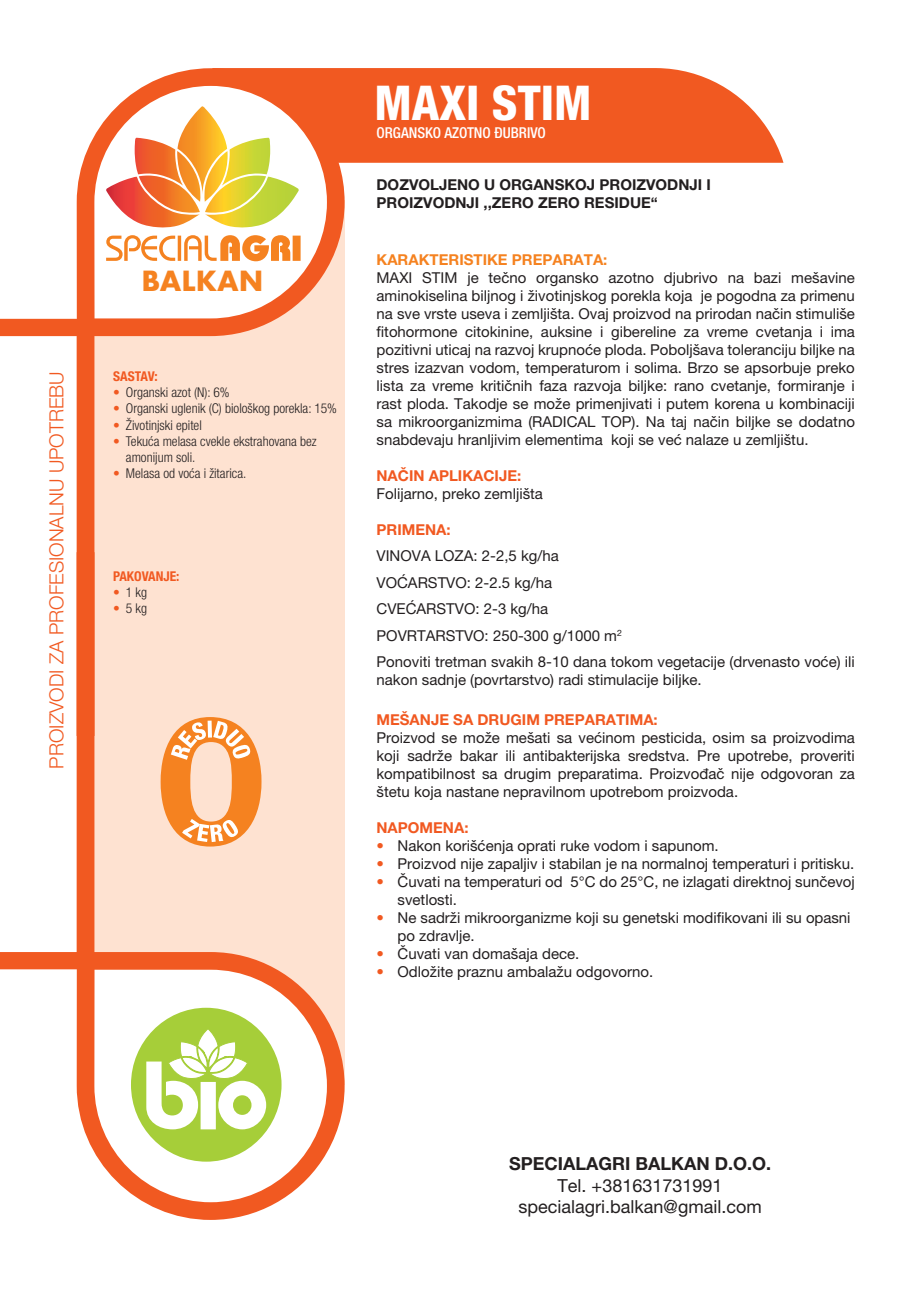
<style>
.page{position:relative;width:919px;height:1289px;background:#fff}
.page>*{position:absolute;margin:0;border:0;box-sizing:border-box;transform-origin:0 0}
.t1{font:800 condensed 48px "Helvetica Neue LT Pro";color:#fff}
.t2{font:700 27px "Futura";color:#f58220}
.t3{font:300 19.5px "Helvetica Neue LT Pro";color:#f15921}
.t4{font:18px "Helvetica Neue LT Pro";color:#231f20}
.t5{font:700 18px "Helvetica Neue LT Pro";color:#231f20}
.t6{font:15px/18px "Helvetica Neue LT Pro";color:#231f20;text-align:justify}
.t7{font:700 15px "Helvetica Neue LT Pro";color:#231f20}
.t8{font:700 15px "Helvetica Neue LT Pro";color:#f15921}
.t9{font:700 15px "Helvetica Neue LT Pro";color:#f58220}
.t10{font:500 condensed 15px "Helvetica Neue LT Pro";color:#fff}
.t11{font:300 condensed 13.5px/16.2px "Helvetica Neue LT Pro";color:#231f20}
.t12{font:700 condensed 13.5px "Helvetica Neue LT Pro";color:#f15921}
.s1{color:#f15921}
.s2{font-weight:300;font-stretch:condensed;color:#f15921}
</style>
<div class="page">
<svg style="left:344px;top:68px;width:439px;height:95px;background:#f26632"></svg>
<svg style="left:0;top:68px;width:344px;height:484px;fill:#fee2d1"></svg>
<svg style="left:91px;top:83px;width:239px;height:238px"></svg>
<svg style="left:0;top:552px;width:344px;height:667px;fill:#fee2d1"></svg>
<svg style="left:91px;top:966px;width:239px;height:239px"></svg>
<svg style="left:135px;top:106px;width:135px;height:89px"></svg>
<svg style="left:106px;top:235px;width:194px;height:26px"></svg>
<div style="left:131px;top:1007px;width:150px;height:154px;background:#a6ce39;border-radius:50%"></div>
<svg style="left:146px;top:1028px;width:120px;height:101px"></svg>
<svg style="left:161px;top:717px;width:100px;height:129px;background:#f9b57d"></svg>
<p class="t3" style="left:45px;top:768px;width:398px;rotate:-90deg">PROIZVODI ZA PROFESIONALNU UPOTREBU</p>
<p class="t2" style="left:141px;top:261px;width:124px">BALKAN</p>
<p class="t12" style="left:113px;top:368px;width:46px">SASTAV:</p>
<p class="t11" style="left:113px;top:384px;width:118px"><span class="s1">•</span> Organski azot (N): 6%</p>
<p class="t11" style="left:113px;top:400px;width:225px"><span class="s1">•</span> Organski uglenik (C) biološkog porekla: 15%</p>
<p class="t11" style="left:113px;top:416px;width:90px"><span class="s1">•</span> Životinjski epitel</p>
<p class="t11" style="left:126px;top:433px;width:192px;text-indent:-13px"><span class="s1">•</span> Tekuća melasa cvekle ekstrahovana bez amonijum soli.</p>
<p class="t11" style="left:113px;top:465px;width:135px"><span class="s1">•</span> Melasa od voća i žitarica.</p>
<p class="t12" style="left:113px;top:567px;width:68px">PAKOVANJE:</p>
<p class="t11" style="left:113px;top:584px;width:35px"><span class="s1">•</span> 1 kg</p>
<p class="t11" style="left:113px;top:600px;width:35px"><span class="s1">•</span> 5 kg</p>
<p class="t1" style="left:374px;top:73px;width:218px">MAXI STIM</p>
<p class="t10" style="left:376px;top:124px;width:171px">ORGANSKO AZOTNO ĐUBRIVO</p>
<p class="t7" style="left:376px;top:175px;width:336px">DOZVOLJENO U ORGANSKOJ PROIZVODNJI I</p>
<p class="t7" style="left:376px;top:193px;width:283px">PROIZVODNJI ,,ZERO ZERO RESIDUE“</p>
<p class="t9" style="left:376px;top:250px;width:232px">KARAKTERISTIKE PREPARATA:</p>
<p class="t6" style="left:376px;top:268px;width:480px">MAXI STIM je tečno organsko azotno djubrivo na bazi mešavine aminokiselina biljnog i životinjskog porekla koja je pogodna za primenu na sve vrste useva i zemljišta. Ovaj proizvod na prirodan način stimuliše fitohormone citokinine, auksine i gibereline za vreme cvetanja i ima pozitivni uticaj na razvoj krupnoće ploda. Poboljšava toleranciju biljke na stres izazvan vodom, temperaturom i solima. Brzo se apsorbuje preko lista za vreme kritičnih faza razvoja biljke: rano cvetanje, formiranje i rast ploda. Takodje se može primenjivati i putem korena u kombinaciji sa mikroorganizmima (RADICAL TOP). Na taj način biljke se dodatno snabdevaju hranljivim elementima koji se već nalaze u zemljištu.</p>
<p class="t8" style="left:376px;top:466px;width:146px">NAČIN APLIKACIJE:</p>
<p class="t6" style="left:376px;top:484px;width:168px">Folijarno, preko zemljišta</p>
<p class="t8" style="left:376px;top:520px;width:76px">PRIMENA:</p>
<p class="t6" style="left:376px;top:547px;width:184px">VINOVA LOZA: 2-2,5 kg/ha</p>
<p class="t6" style="left:376px;top:573px;width:177px">VOĆARSTVO: 2-2.5 kg/ha</p>
<p class="t6" style="left:376px;top:600px;width:173px">CVEĆARSTVO: 2-3 kg/ha</p>
<p class="t6" style="left:376px;top:626px;width:247px">POVRTARSTVO: 250-300 g/1000 m<sup>2</sup></p>
<p class="t6" style="left:376px;top:653px;width:480px">Ponoviti tretman svakih 8-10 dana tokom vegetacije (drvenasto voće) ili nakon sadnje (povrtarstvo) radi stimulacije biljke.</p>
<p class="t8" style="left:376px;top:710px;width:283px">MEŠANJE SA DRUGIM PREPARATIMA:</p>
<p class="t6" style="left:376px;top:728px;width:480px">Proizvod se može mešati sa većinom pesticida, osim sa proizvodima koji sadrže bakar ili antibakterijska sredstva. Pre upotrebe, proveriti kompatibilnost sa drugim preparatima. Proizvođač nije odgovoran za štetu koja nastane nepravilnom upotrebom proizvoda.</p>
<p class="t8" style="left:376px;top:818px;width:93px">NAPOMENA:</p>
<p class="t6" style="left:376px;top:836px;width:343px"><span class="s2">•</span> Nakon korišćenja oprati ruke vodom i sapunom.</p>
<p class="t6" style="left:376px;top:854px;width:479px"><span class="s2">•</span> Proizvod nije zapaljiv i stabilan je na normalnoj temperaturi i pritisku.</p>
<p class="t6" style="left:376px;top:872px;width:480px"><span class="s2">•</span> Čuvati na temperaturi od 5°C do 25°C, ne izlagati direktnoj sunčevoj</p>
<p class="t6" style="left:397px;top:890px;width:61px">svetlosti.</p>
<p class="t6" style="left:397px;top:908px;width:454px;text-indent:-21px"><span class="s2">•</span> Ne sadrži mikroorganizme koji su genetski modifikovani ili su opasni po zdravlje.</p>
<p class="t6" style="left:376px;top:944px;width:204px"><span class="s2">•</span> Čuvati van domašaja dece.</p>
<p class="t6" style="left:376px;top:962px;width:278px"><span class="s2">•</span> Odložite praznu ambalažu odgovorno.</p>
<p class="t5" style="left:509px;top:1152px;width:264px">SPECIALAGRI BALKAN D.O.O.</p>
<p class="t4" style="left:557px;top:1174px;width:166px">Tel. +381631731991</p>
<p class="t4" style="left:518px;top:1196px;width:245px">specialagri.balkan@gmail.com</p>
</div>
